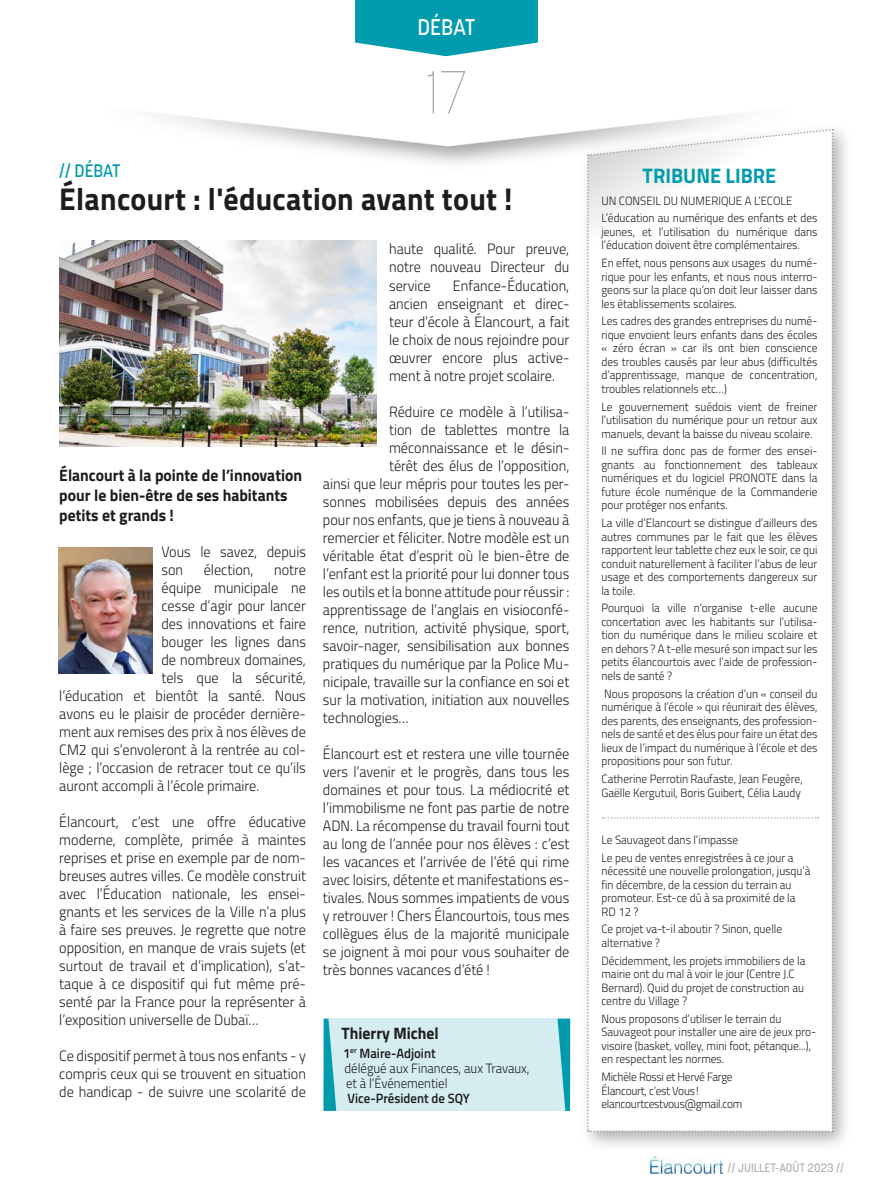
<style>
.page{position:relative;width:893px;height:1191px;background:#fff}
.page>*{position:absolute;margin:0;border:0;box-sizing:border-box;transform-origin:0 0}
.t1{font:100 60px "Korolev";color:#9d9d9c;scale:.95 1}
.t2{font:700 31.5px "Cairo";letter-spacing:.01em;color:#1d1d1b;scale:.95 1}
.t3{font:500 22.5px "Korolev";color:#fff;scale:.95 1}
.t4{font:700 21px "Cairo";color:#009bac;scale:.95 1}
.t5{font:500 18px "Korolev";color:#009bac;scale:.95 1}
.t6{font:700 16.5px/19.8px "Cairo";color:#1d1d1b;scale:.95 1}
.t7{font:300 15px/18px "Cairo";color:#1d1d1b;text-align:justify;scale:.95 1}
.t8{font:300 13.5px/15px "Cairo";color:#1d1d1b;scale:.95 1}
.t9{font:600 13.5px "Cairo";color:#1d1d1b;scale:.95 1}
.t10{font:500 12.15px "Korolev";color:#b3b2b2;scale:.95 1}
.t11{font:300 12px/13.5px "Cairo";color:#1d1d1b;scale:.95 1}
.t12{font:300 12px/13.5px "Cairo";letter-spacing:-.02em;color:#1d1d1b;scale:.95 1}
.s1{font-weight:600}
</style>
<div class="page">
<img style="left:159px;top:56px;width:581px;height:108px">
<svg style="left:355px;top:0;width:183px;height:56px;background:#1ea6b5"></svg>
<img style="left:651px;top:1157px;width:72px;height:16px">
<div style="left:579px;top:122px;width:274px;height:1029px;background:#1d1d1b;opacity:.35"></div>
<svg style="left:587px;top:128px;width:246px;height:1004px"></svg>
<div style="left:323px;top:1018px;width:247px;height:92px;background:#d5ecf0"></div>
<svg style="left:324px;top:1018px;width:12px;height:92px"></svg>
<svg style="left:558px;top:1018px;width:12px;height:92px"></svg>
<img style="left:58px;top:547px;width:95px;height:126px">
<img style="left:59px;top:240px;width:317px;height:206px">
<h3 class="t3" style="left:418px;top:13px;width:62px">DÉBAT</h3>
<h1 class="t1" style="left:426px;top:54px;width:45px">17</h1>
<p class="t5" style="left:59px;top:160px;width:66px">// DÉBAT</p>
<h2 class="t2" style="left:59px;top:174px;width:479px">Élancourt : l'éducation avant tout !</h2>
<p class="t6" style="left:59px;top:465px;width:257px">Élancourt à la pointe de l’innovation pour le bien-être de ses habitants petits et grands !</p>
<p class="t7" style="left:161px;top:542px;width:154px">Vous le savez, depuis son</p>
<p class="t7" style="left:204px;top:560px;width:54px">élection,</p>
<p class="t7" style="left:274px;top:560px;width:35px">notre</p>
<p class="t7" style="left:161px;top:578px;width:154px">équipe municipale ne</p>
<p class="t7" style="left:161px;top:596px;width:154px">cesse d’agir pour lancer</p>
<p class="t7" style="left:161px;top:614px;width:154px">des innovations et faire</p>
<p class="t7" style="left:161px;top:632px;width:154px">bouger les lignes dans</p>
<p class="t7" style="left:161px;top:650px;width:154px">de nombreux domaines,</p>
<p class="t7" style="left:161px;top:668px;width:154px">tels que la sécurité,</p>
<p class="t7" style="left:59px;top:686px;width:261px">l’éducation et bientôt la santé. Nous</p>
<p class="t7" style="left:59px;top:704px;width:261px">avons eu le plaisir de procéder dernière-</p>
<p class="t7" style="left:59px;top:722px;width:261px">ment aux remises des prix à nos élèves de</p>
<p class="t7" style="left:59px;top:740px;width:261px">CM2 qui s’envoleront à la rentrée au col-</p>
<p class="t7" style="left:59px;top:758px;width:261px">lège ; l’occasion de retracer tout ce qu’ils</p>
<p class="t7" style="left:59px;top:776px;width:212px">auront accompli à l’école primaire.</p>
<p class="t7" style="left:59px;top:812px;width:261px">Élancourt, c’est une offre éducative moderne, complète, primée à maintes reprises et prise en exemple par de nom&shy;breuses autres villes. Ce modèle construit avec l’Éducation nationale, les ensei&shy;gnants et les services de la Ville n’a plus à faire ses preuves. Je regrette que notre opposition, en manque de vrais sujets (et surtout de travail et d’implication), s’at&shy;taque à ce dispositif qui fut même pré&shy;senté par la France pour la représenter à l’exposition universelle de Dubaï…</p>
<p class="t7" style="left:59px;top:1046px;width:261px">Ce dispositif permet à tous nos enfants - y compris ceux qui se trouvent en situation de handicap - de suivre une scolarité de</p>
<p class="t7" style="left:389px;top:240px;width:191px">haute qualité. Pour preuve, notre nouveau Directeur du service</p>
<p class="t7" style="left:389px;top:276px;width:191px;text-indent:64px">Enfance-Éducation, ancien enseignant et direc&shy;teur d’école à Élancourt, a fait le choix de nous rejoindre pour œuvrer encore plus active&shy;ment à notre projet scolaire.</p>
<p class="t7" style="left:389px;top:402px;width:191px">Réduire ce modèle à l’utilisa-</p>
<p class="t7" style="left:389px;top:420px;width:191px">tion de tablettes montre la</p>
<p class="t7" style="left:389px;top:438px;width:191px">méconnaissance et le désin-</p>
<p class="t7" style="left:389px;top:456px;width:191px">térêt des élus de l’opposition,</p>
<p class="t7" style="left:323px;top:474px;width:261px">ainsi que leur mépris pour toutes les per-</p>
<p class="t7" style="left:323px;top:492px;width:261px">sonnes mobilisées depuis des années</p>
<p class="t7" style="left:323px;top:510px;width:261px">pour nos enfants, que je tiens à nouveau à</p>
<p class="t7" style="left:323px;top:528px;width:261px">remercier et féliciter. Notre modèle est un</p>
<p class="t7" style="left:323px;top:546px;width:261px">véritable état d’esprit où le bien-être de</p>
<p class="t7" style="left:323px;top:564px;width:261px">l’enfant est la priorité pour lui donner tous</p>
<p class="t7" style="left:323px;top:582px;width:261px">les outils et la bonne attitude pour réussir :</p>
<p class="t7" style="left:323px;top:600px;width:261px">apprentissage de l’anglais en visioconfé-</p>
<p class="t7" style="left:323px;top:618px;width:261px">rence, nutrition, activité physique, sport,</p>
<p class="t7" style="left:323px;top:636px;width:261px">savoir-nager, sensibilisation aux bonnes</p>
<p class="t7" style="left:323px;top:654px;width:261px">pratiques du numérique par la Police Mu-</p>
<p class="t7" style="left:323px;top:672px;width:261px">nicipale, travaille sur la confiance en soi et</p>
<p class="t7" style="left:323px;top:690px;width:261px">sur la motivation, initiation aux nouvelles</p>
<p class="t7" style="left:323px;top:708px;width:92px">technologies…</p>
<p class="t7" style="left:323px;top:744px;width:261px">Élancourt est et restera une ville tournée vers l’avenir et le progrès, dans tous les domaines et pour tous. La médiocrité et l’immobilisme ne font pas partie de notre ADN. La récompense du travail fourni tout au long de l’année pour nos élèves : c’est les vacances et l’arrivée de l’été qui rime avec loisirs, détente et manifestations es&shy;tivales. Nous sommes impatients de vous y retrouver ! Chers Élancourtois, tous mes collègues élus de la majorité municipale se joignent à moi pour vous souhaiter de très bonnes vacances d’été !</p>
<p class="t6" style="left:342px;top:1023px;width:104px">Thierry Michel</p>
<p class="t8" style="left:343px;top:1045px;width:198px"><span class="s1">1</span><sup>er</sup> <span class="s1">Maire-Adjoint<br></span>délégué aux Finances, aux Travaux, et à l’Événementiel</p>
<p class="t9" style="left:348px;top:1087px;width:130px">Vice-Président de SQY</p>
<h3 class="t4" style="left:643px;top:158px;width:142px">TRIBUNE LIBRE</h3>
<p class="t11" style="left:601px;top:191px;width:229px;line-height:17.7px">UN CONSEIL DU NUMERIQUE A L’ECOLE<br>L’éducation au numérique des enfants et des</p>
<p class="t11" style="left:601px;top:225px;width:229px">jeunes, et l’utilisation du numérique dans l’éducation doivent être complémentaires.</p>
<p class="t11" style="left:601px;top:256px;width:229px;text-align:justify">En effet, nous pensons aux usages du numé&shy;rique pour les enfants, et nous nous interro&shy;geons sur la place qu’on doit leur laisser dans les établissements scolaires.</p>
<p class="t11" style="left:601px;top:314px;width:229px;text-align:justify">Les cadres des grandes entreprises du numé&shy;rique envoient leurs enfants dans des écoles « zéro écran » car ils ont bien conscience des troubles causés par leur abus (difficultés d’apprentissage, manque de concentration, troubles relationnels etc…)</p>
<p class="t11" style="left:601px;top:400px;width:229px;text-align:justify">Le gouvernement suédois vient de freiner l’utilisation du numérique pour un retour aux manuels, devant la baisse du niveau scolaire.</p>
<p class="t11" style="left:601px;top:444px;width:229px;text-align:justify">Il ne suffira donc pas de former des ensei&shy;gnants au fonctionnement des tableaux numériques et du logiciel PRONOTE dans la future école numérique de la Commanderie pour protéger nos enfants.</p>
<p class="t11" style="left:601px;top:516px;width:229px;text-align:justify">La ville d’Elancourt se distingue d’ailleurs des autres communes par le fait que les élèves rapportent leur tablette chez eux le soir, ce qui conduit naturellement à faciliter l’abus de leur usage et des comportements dangereux sur la toile.</p>
<p class="t11" style="left:601px;top:601px;width:229px;text-align:justify">Pourquoi la ville n’organise t-elle aucune concertation avec les habitants sur l’utilisa&shy;tion du numérique dans le milieu scolaire et en dehors ? A t-elle mesuré son impact sur les petits élancourtois avec l’aide de profession&shy;nels de santé ?</p>
<p class="t11" style="left:601px;top:687px;width:229px;text-align:justify">Nous proposons la création d’un « conseil du numérique à l’école » qui réunirait des élèves, des parents, des enseignants, des profession&shy;nels de santé et des élus pour faire un état des lieux de l’impact du numérique à l’école et des propositions pour son futur.</p>
<p class="t11" style="left:601px;top:772px;width:213px">Catherine Perrotin Raufaste, Jean Feugère,<br>Gaëlle Kergutuil, Boris Guibert, Célia Laudy</p>
<p class="t11" style="left:601px;top:830px;width:204px;line-height:17.7px">Le Sauvageot dans l’impasse<br>Le peu de ventes enregistrées à ce jour a</p>
<p class="t11" style="left:601px;top:864px;width:222px">nécessité une nouvelle prolongation, jusqu’à fin décembre, de la cession du terrain au promoteur. Est-ce dû à sa proximité de la RD 12 ?</p>
<p class="t11" style="left:601px;top:922px;width:192px">Ce projet va-t-il aboutir ? Sinon, quelle alternative ?</p>
<p class="t11" style="left:601px;top:953px;width:216px">Décidemment, les projets immobiliers de la mairie ont du mal à voir le jour (Centre J.C Bernard). Quid du projet de construction au centre du Village ?</p>
<p class="t11" style="left:601px;top:1012px;width:228px">Nous proposons d’utiliser le terrain du Sauvageot pour installer une aire de jeux pro&shy;visoire (basket, volley, mini foot, pétanque...), en respectant les normes.</p>
<p class="t12" style="left:601px;top:1070px;width:150px">Michèle Rossi et Hervé Farge<br>Élancourt, c’est Vous! elancourtcestvous@gmail.com</p>
<p class="t10" style="left:728px;top:1160px;width:124px">// JUILLET-AOÛT 2023 //</p>
</div>
